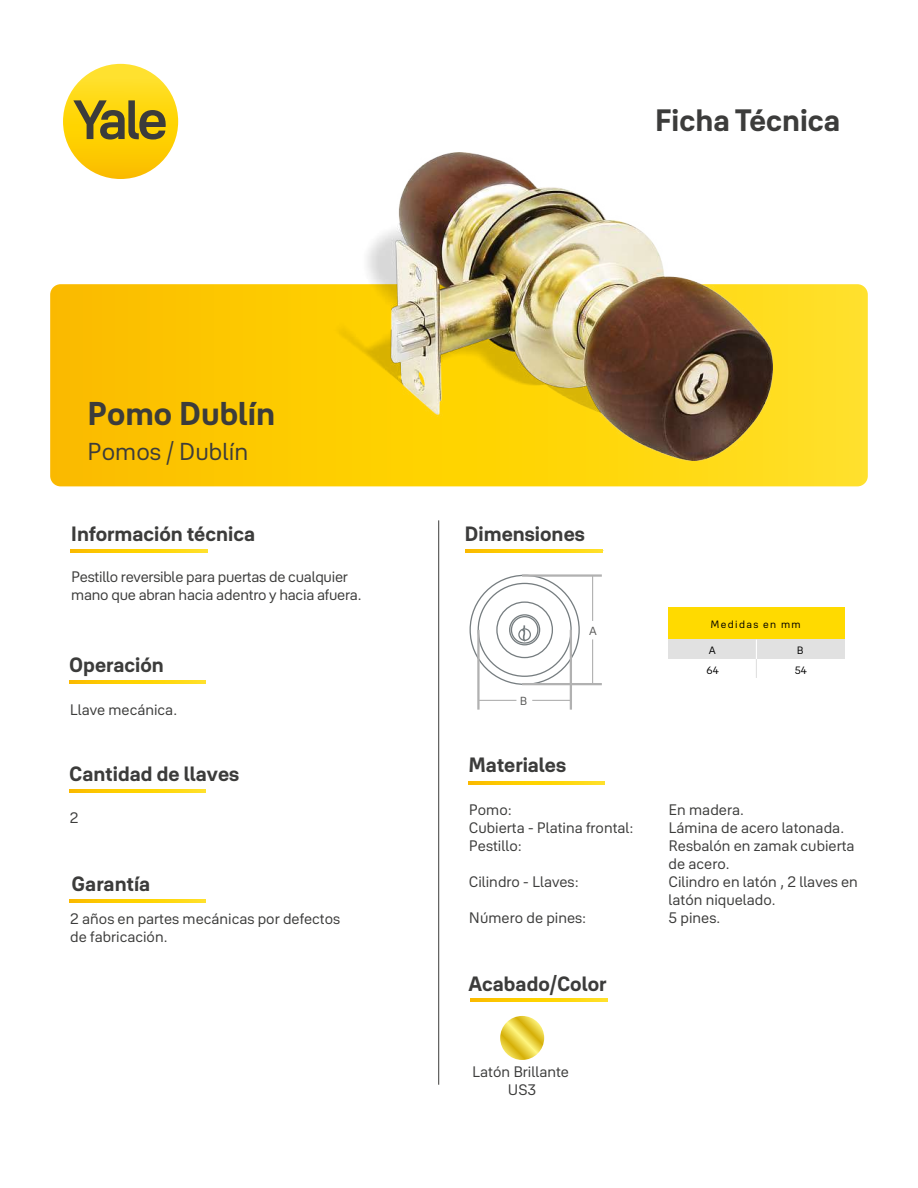
<style>
.page{position:relative;width:918px;height:1188px;background:#fff}
.page>*{position:absolute;margin:0;border:0;box-sizing:border-box;transform-origin:0 0}
.t1{font:700 32.55px "Yale Solis";color:#3c3c3b}
.t2{font:700 30.45px "Yale Solis";color:#3c3c3b}
.t3{font:24.15px "Yale Solis";color:#3c3c3b}
.t4{font:700 20.4px "Yale Solis";color:#3c3c3b}
.t5{font:15px/18px "Yale Solis";color:#3c3c3b}
.t6{font:11.55px "Yale Solis";color:#575756}
.t7{font:10.5px "Yale Solis";letter-spacing:.125em;color:#000}
</style>
<div class="page">
<div style="left:63px;top:64px;width:115px;height:115px;background:linear-gradient(to bottom,#ffe62a,#fcc000);border-radius:58px"></div>
<svg style="left:73px;top:100px;width:93px;height:40px;background:#a8911e"></svg>
<svg style="left:50px;top:284px;width:818px;height:202px;background:#fdcc0a"></svg>
<hr style="left:438px;top:520px;width:1px;height:565px;background:#3c3c3b">
<svg style="left:466px;top:549px;width:136px;height:3px"></svg>
<svg style="left:71px;top:549px;width:136px;height:3px"></svg>
<svg style="left:69px;top:681px;width:137px;height:3px"></svg>
<svg style="left:69px;top:790px;width:137px;height:3px"></svg>
<svg style="left:69px;top:900px;width:137px;height:3px"></svg>
<svg style="left:468px;top:781px;width:137px;height:3px"></svg>
<svg style="left:471px;top:999px;width:136px;height:3px"></svg>
<div style="left:496px;top:601px;width:57px;height:57px;border:1px solid #767d80;border-radius:50%"></div>
<svg style="left:509px;top:614px;width:32px;height:32px"></svg>
<hr style="left:478px;top:700px;width:38px;height:1px;background:#b1b1b1">
<hr style="left:592px;top:639px;width:1px;height:45px;background:#b1b1b1">
<hr style="left:532px;top:700px;width:39px;height:1px;background:#b1b1b1">
<hr style="left:592px;top:576px;width:1px;height:45px;background:#b1b1b1">
<hr style="left:570px;top:630px;width:2px;height:80px;background:#b1b1b1">
<hr style="left:522px;top:574px;width:80px;height:3px;background:#b1b1b1">
<hr style="left:477px;top:630px;width:3px;height:80px;background:#b1b1b1">
<hr style="left:522px;top:683px;width:80px;height:2px;background:#b1b1b1">
<div style="left:669px;top:607px;width:176px;height:33px;background:#ffda00"></div>
<div style="left:669px;top:640px;width:87px;height:19px;background:#e1e1e1"></div>
<div style="left:756px;top:640px;width:89px;height:19px;background:#e1e1e1"></div>
<svg style="left:756px;top:640px;width:1px;height:38px"></svg>
<svg style="left:500px;top:1016px;width:44px;height:44px;background:#e8cf40"></svg>
<img style="left:333px;top:153px;width:439px;height:307px">
<h2 class="t2" style="left:655px;top:102px;width:187px">Ficha Técnica</h2>
<h1 class="t1" style="left:87px;top:394px;width:189px">Pomo Dublín</h1>
<h3 class="t3" style="left:87px;top:438px;width:163px">Pomos / Dublín</h3>
<h3 class="t4" style="left:71px;top:521px;width:186px">Información técnica</h3>
<h3 class="t4" style="left:465px;top:521px;width:122px">Dimensiones</h3>
<p class="t5" style="left:71px;top:568px;width:292px">Pestillo reversible para puertas de cualquier mano que abran hacia adentro y hacia afuera.</p>
<h3 class="t4" style="left:69px;top:653px;width:96px">Operación</h3>
<p class="t5" style="left:70px;top:700px;width:109px">Llave mecánica.</p>
<h3 class="t4" style="left:69px;top:762px;width:171px">Cantidad de llaves</h3>
<p class="t5" style="left:70px;top:808px;width:10px">2</p>
<h3 class="t4" style="left:71px;top:872px;width:80px">Garantía</h3>
<p class="t5" style="left:70px;top:909px;width:272px">2 años en partes mecánicas por defectos de fabricación.</p>
<p class="t6" style="left:520px;top:694px;width:9px">B</p>
<p class="t6" style="left:589px;top:625px;width:9px">A</p>
<h3 class="t4" style="left:468px;top:753px;width:99px">Materiales</h3>
<p class="t5" style="left:469px;top:800px;width:166px">Pomo:<br>Cubierta - Platina frontal:<br>Pestillo:</p>
<p class="t5" style="left:469px;top:872px;width:111px">Cilindro - Llaves:</p>
<p class="t5" style="left:469px;top:908px;width:119px">Número de pines:</p>
<h3 class="t4" style="left:468px;top:971px;width:140px">Acabado/Color</h3>
<p class="t5" style="left:472px;top:1063px;width:99px;text-align:center">Latón Brillante<br>US3</p>
<p class="t7" style="left:711px;top:619px;width:92px">Medidas en mm</p>
<p class="t7" style="left:709px;top:645px;width:9px">A</p>
<p class="t7" style="left:797px;top:645px;width:8px">B</p>
<p class="t7" style="left:707px;top:664px;width:14px">64</p>
<p class="t7" style="left:795px;top:664px;width:14px">54</p>
<p class="t5" style="left:669px;top:800px;width:191px">En madera.<br>Lámina de acero latonada.<br>Resbalón en zamak cubierta de acero.<br>Cilindro en latón , 2 llaves en latón niquelado.<br>5 pines.</p>
</div>
